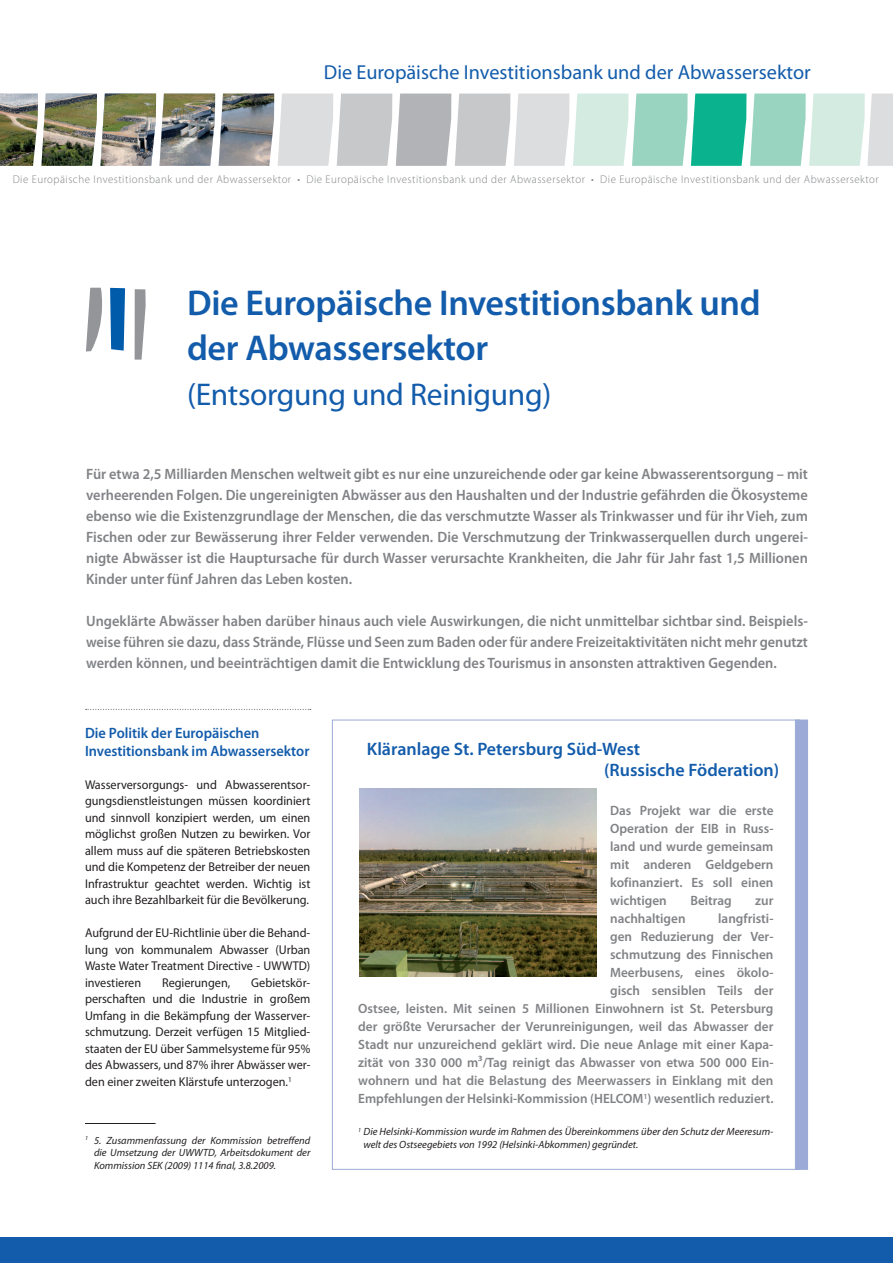
<style>
.page{position:relative;width:893px;height:1263px;background:#fff}
.page>*{position:absolute;margin:0;border:0;box-sizing:border-box;transform-origin:0 0}
.t1{font:600 36px/45px "Myriad Pro";letter-spacing:-.01em;color:#135cab}
.t2{font:31.5px "Myriad Pro";letter-spacing:-.01em;color:#135cab}
.t3{font:20.25px "Myriad Pro";color:#135cab}
.t4{font:600 18px/21px "Myriad Pro";color:#135cab}
.t5{font:600 15px/21px "Myriad Pro";color:#808285;text-align:justify;scale:.96 1}
.t6{font:600 15px/18px "Myriad Pro";color:#135cab;scale:.96 1}
.t7{font:600 13.5px/18px "Myriad Pro";color:#808285;text-align:justify}
.t8{font:12.75px/16.5px "Myriad Pro";color:#231f20;text-align:justify;scale:.96 1}
.t9{font:300 11.25px "Myriad Pro";letter-spacing:.045em;color:#808285}
.t10{font:italic 10.5px/12.6px "Myriad Pro";color:#231f20;text-align:justify}
</style>
<div class="page">
<div style="left:0;top:1237px;width:893px;height:26px;background:#135cab"></div>
<svg style="left:274px;top:94px;width:619px;height:72px;background:#bbd7d0"></svg>
<img style="left:0;top:94px;width:274px;height:72px">
<svg style="left:86px;top:288px;width:16px;height:63px"></svg>
<svg style="left:110px;top:288px;width:15px;height:63px"></svg>
<svg style="left:135px;top:289px;width:11px;height:71px"></svg>
<svg style="left:86px;top:709px;width:225px;height:1px"></svg>
<hr style="left:85px;top:1123px;width:71px;height:1px;background:#231f20">
<div style="left:795px;top:720px;width:13px;height:450px;background:#9baad6"></div>
<img style="left:360px;top:788px;width:236px;height:188px">
<h3 class="t3" style="left:324px;top:61px;width:488px">Die Europäische Investitionsbank und der Abwassersektor</h3>
<p class="t9" style="left:13px;top:173px;width:867px">Die Europäische Investitionsbank und der Abwassersektor • Die Europäische Investitionsbank und der Abwassersektor • Die Europäische Investitionsbank und der Abwassersektor</p>
<h1 class="t1" style="left:187px;top:281px;width:575px">Die Europäische Investitionsbank und der Abwassersektor</h1>
<h2 class="t2" style="left:187px;top:377px;width:366px">(Entsorgung und Reinigung)</h2>
<p class="t5" style="left:86px;top:464px;width:753px">Für etwa 2,5 Milliarden Menschen weltweit gibt es nur eine unzureichende oder gar keine Abwasserentsorgung – mit verheerenden Folgen. Die ungereinigten Abwässer aus den Haushalten und der Industrie gefährden die Ökosysteme ebenso wie die Existenzgrundlage der Menschen, die das verschmutzte Wasser als Trinkwasser und für ihr Vieh, zum Fischen oder zur Bewässerung ihrer Felder verwenden. Die Verschmutzung der Trinkwasserquellen durch ungerei&shy;nigte Abwässer ist die Hauptursache für durch Wasser verursachte Krankheiten, die Jahr für Jahr fast 1,5 Millionen Kinder unter fünf Jahren das Leben kosten.</p>
<p class="t5" style="left:86px;top:611px;width:753px">Ungeklärte Abwässer haben darüber hinaus auch viele Auswirkungen, die nicht unmittelbar sichtbar sind. Beispiels&shy;weise führen sie dazu, dass Strände, Flüsse und Seen zum Baden oder für andere Freizeitaktivitäten nicht mehr genutzt werden können, und beeinträchtigen damit die Entwicklung des Tourismus in ansonsten attraktiven Gegenden.</p>
<p class="t6" style="left:85px;top:724px;width:235px">Die Politik der Europäischen<br>Investitionsbank im Abwassersektor</p>
<p class="t8" style="left:85px;top:776px;width:236px">Wasserversorgungs- und Abwasserentsor&shy;gungsdienstleistungen müssen koordiniert und sinnvoll konzipiert werden, um einen möglichst großen Nutzen zu bewirken. Vor allem muss auf die späteren Betriebskosten und die Kompetenz der Betreiber der neuen Infrastruktur geachtet werden. Wichtig ist auch ihre Bezahlbarkeit für die Bevölkerung.</p>
<p class="t8" style="left:85px;top:925px;width:236px">Aufgrund der EU-Richtlinie über die Behand&shy;lung von kommunalem Abwasser (Urban Waste Water Treatment Directive - UWWTD) investieren</p>
<p class="t8" style="left:85px;top:974px;width:236px;text-indent:166px">Gebietskör&shy;perschaften und die Industrie in großem Umfang in die Bekämpfung der Wasserver&shy;schmutzung. Derzeit verfügen 15 Mitglied&shy;staaten der EU über Sammelsysteme für 95% des Abwassers, und 87% ihrer Abwässer wer&shy;den einer zweiten Klärstufe unterzogen.<sup>1</sup></p>
<p class="t8" style="left:162px;top:974px;width:73px">Regierungen,</p>
<p class="t10" style="left:94px;top:1134px;width:218px;text-indent:-9px"><sup>1</sup> 5. Zusammenfassung der Kommission betreffend die Umsetzung der UWWTD, Arbeitsdokument der Kommission SEK (2009) 1114 final, 3.8.2009.</p>
<p class="t4" style="left:604px;top:739px;width:177px;text-indent:-237px">Kläranlage St. Petersburg Süd-West<br>(Russische Föderation)</p>
<p class="t7" style="left:610px;top:802px;width:165px">Das Projekt war die erste Operation der EIB in Russ&shy;land und wurde gemeinsam mit anderen Geldgebern kofinanziert. Es soll einen wichtigen</p>
<p class="t7" style="left:690px;top:892px;width:43px">Beitrag</p>
<p class="t7" style="left:755px;top:892px;width:20px">zur</p>
<p class="t7" style="left:358px;top:910px;width:417px;text-align:right">langfristi-<br>gen Reduzierung der Ver-<br>schmutzung des Finnischen<br>Meerbusens, eines ökolo-<br>gisch sensiblen Teils der<br>Ostsee, leisten. Mit seinen 5 Millionen Einwohnern ist St. Petersburg der größte Verursacher der Verunreinigungen, weil das Abwasser der Stadt nur unzureichend geklärt wird. Die neue Anlage mit einer Kapa&shy;zität von 330 000 m³/Tag reinigt das Abwasser von etwa 500 000 Ein&shy;wohnern und hat die Belastung des Meerwassers in Einklang mit den Empfehlungen der Helsinki-Kommission (HELCOM<sup>1</sup>) wesentlich reduziert.</p>
<p class="t10" style="left:363px;top:1125px;width:411px;text-indent:-5px"><sup>1</sup> Die Helsinki-Kommission wurde im Rahmen des Übereinkommens über den Schutz der Meeresum&shy;welt des Ostseegebiets von 1992 (Helsinki-Abkommen) gegründet.</p>
<p class="t7" style="left:610px;top:910px;width:77px">nachhaltigen</p>
</div>
